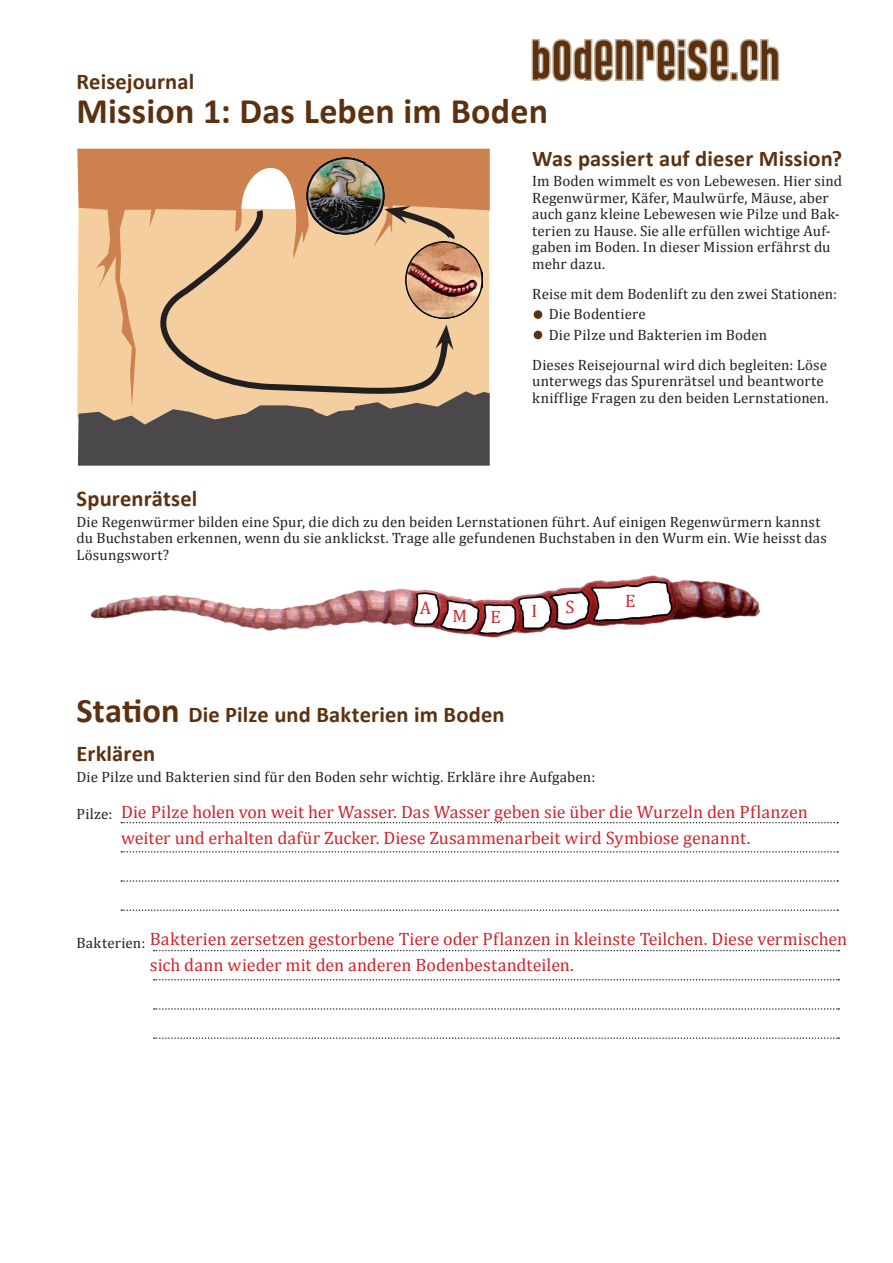
<style>
.page{position:relative;width:893px;height:1263px;background:#fff}
.page>*{position:absolute;margin:0;border:0;box-sizing:border-box;transform-origin:0 0}
.t1{font:700 36px "Calibri";letter-spacing:.005em;color:#5c310f}
.t2{font:700 22.5px/39.8px "Calibri";letter-spacing:.005em;color:#5c310f}
.t3{font:18px/26.5px "Cambria";color:#d1232a}
.t4{font:15px/16.5px "Cambria";letter-spacing:.01em;color:#231f20}
.s1{font-size:34.5px}
</style>
<div class="page">
<img style="left:90px;top:575px;width:670px;height:63px">
<svg style="left:78px;top:407px;width:412px;height:59px"></svg>
<svg style="left:77px;top:148px;width:413px;height:259px;fill:#cc814e"></svg>
<svg style="left:531px;top:39px;width:198px;height:43px"></svg>
<svg style="left:739px;top:39px;width:41px;height:43px"></svg>
<svg style="left:730px;top:72px;width:8px;height:9px"></svg>
<div style="left:534px;top:310px;width:8px;height:9px;background:#5c310f;border-radius:50%"></div>
<div style="left:534px;top:331px;width:8px;height:8px;background:#5c310f;border-radius:50%"></div>
<img style="left:452px;top:241px;width:31px;height:78px">
<img style="left:307px;top:158px;width:77px;height:45px">
<svg style="left:121px;top:822px;width:717px;height:1px"></svg>
<svg style="left:121px;top:851px;width:717px;height:1px"></svg>
<svg style="left:121px;top:880px;width:717px;height:2px"></svg>
<svg style="left:121px;top:909px;width:717px;height:2px"></svg>
<svg style="left:154px;top:950px;width:685px;height:1px"></svg>
<svg style="left:154px;top:979px;width:685px;height:1px"></svg>
<svg style="left:154px;top:1008px;width:685px;height:2px"></svg>
<svg style="left:154px;top:1037px;width:685px;height:2px"></svg>
<svg style="left:129px;top:203px;width:323px;height:200px"></svg>
<svg style="left:435px;top:324px;width:19px;height:26px"></svg>
<svg style="left:384px;top:206px;width:74px;height:38px"></svg>
<h2 class="t2" style="left:77px;top:62px;width:119px">Reisejournal</h2>
<h1 class="t1" style="left:77px;top:88px;width:473px">Mission 1: Das Leben im Boden</h1>
<h2 class="t2" style="left:532px;top:138px;width:312px">Was passiert auf dieser Mission?</h2>
<p class="t4" style="left:532px;top:173px;width:311px">Im Boden wimmelt es von Lebewesen. Hier sind Regenwürmer, Käfer, Maulwürfe, Mäuse, aber auch ganz kleine Lebewesen wie Pilze und Bak&shy;terien zu Hause. Sie alle erfüllen wichtige Auf&shy;gaben im Boden. In dieser Mission erfährst du mehr dazu.</p>
<p class="t4" style="left:549px;top:283px;width:290px;line-height:20.7px;text-indent:-16px">Reise mit dem Bodenlift zu den zwei Stationen:<br>Die Bodentiere<br>Die Pilze und Bakterien im Boden</p>
<p class="t4" style="left:532px;top:356px;width:298px">Dieses Reisejournal wird dich begleiten: Löse unterwegs das Spurenrätsel und beantworte knifflige Fragen zu den beiden Lernstationen.</p>
<h2 class="t2" style="left:77px;top:479px;width:122px">Spurenrätsel</h2>
<p class="t4" style="left:77px;top:513px;width:752px">Die Regenwürmer bilden eine Spur, die dich zu den beiden Lernstationen führt. Auf einigen Regenwürmern kannst du Buchstaben erkennen, wenn du sie anklickst. Trage alle gefundenen Buchstaben in den Wurm ein. Wie heisst das<br>Lösungswort?</p>
<p class="t3" style="left:420px;top:594px;width:13px">A</p>
<p class="t3" style="left:452px;top:603px;width:16px">M</p>
<p class="t3" style="left:490px;top:604px;width:12px">E</p>
<p class="t3" style="left:531px;top:597px;width:7px">I</p>
<p class="t3" style="left:566px;top:593px;width:10px">S</p>
<p class="t3" style="left:625px;top:588px;width:12px">E</p>
<h2 class="t2" style="left:77px;top:694px;width:430px"><span class="s1">Station</span> Die Pilze und Bakterien im Boden<br>Erklären</h2>
<p class="t4" style="left:77px;top:769px;width:520px">Die Pilze und Bakterien sind für den Boden sehr wichtig. Erkläre ihre Aufgaben:</p>
<p class="t4" style="left:77px;top:806px;width:37px">Pilze:</p>
<p class="t3" style="left:121px;top:798px;width:688px">Die Pilze holen von weit her Wasser. Das Wasser geben sie über die Wurzeln den Pflanzen weiter und erhalten dafür Zucker. Diese Zusammenarbeit wird Symbiose genannt.</p>
<p class="t3" style="left:150px;top:925px;width:699px">Bakterien zersetzen gestorbene Tiere oder Pflanzen in kleinste Teilchen. Diese vermischen sich dann wieder mit den anderen Bodenbestandteilen.</p>
<p class="t4" style="left:77px;top:935px;width:70px">Bakterien:</p>
</div>
